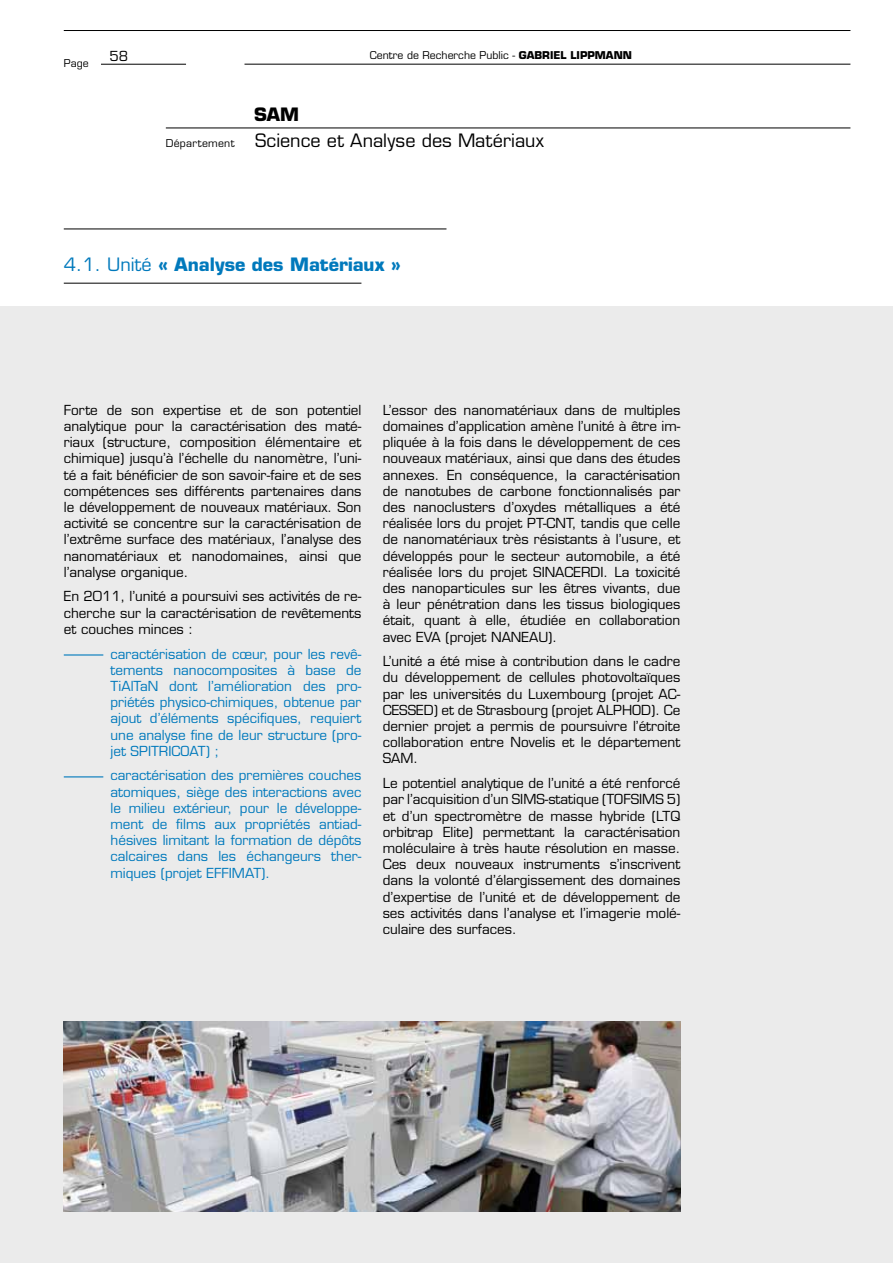
<style>
.page{position:relative;width:893px;height:1263px;background:#fff}
.page>*{position:absolute;margin:0;border:0;box-sizing:border-box;transform-origin:0 0}
.t1{font:18px/25.8px "Eurostile";letter-spacing:.005em;color:#000}
.t2{font:700 18px "Eurostile";color:#0079bc}
.t3{font:13.5px/16.2px "Eurostile";color:#000;text-align:justify}
.t4{font:13.5px/16.2px "Eurostile";color:#0079bc;text-align:justify}
.t5{font:10.5px "Eurostile";color:#000}
.s1{font-weight:700}
.s2{font-size:10.5px}
.s3{font-weight:400}
</style>
<div class="page">
<div style="left:0;top:306px;width:892px;height:957px;background:#ebebeb"></div>
<hr style="left:166px;top:128px;width:684px;height:1px;background:#000">
<hr style="left:64px;top:283px;width:297px;height:1px;background:#000">
<hr style="left:64px;top:229px;width:382px;height:1px;background:#000">
<hr style="left:64px;top:30px;width:786px;height:1px;background:#000">
<hr style="left:101px;top:64px;width:85px;height:1px;background:#000">
<hr style="left:244px;top:64px;width:606px;height:1px;background:#000">
<hr style="left:64px;top:654px;width:39px;height:1px;background:#0079bc">
<hr style="left:64px;top:776px;width:39px;height:1px;background:#0079bc">
<img style="left:64px;top:1021px;width:616px;height:191px">
<p class="t5" style="left:64px;top:57px;width:26px">Page</p>
<p class="t3" style="left:109px;top:48px;width:20px">58</p>
<p class="t5" style="left:370px;top:49px;width:263px">Centre de Recherche Public - <span class="s1">GABRIEL LIPPMANN</span></p>
<h1 class="t1" style="left:166px;top:102px;width:380px;text-indent:88px"><span class="s1">SAM<br></span><span class="s2">Département</span> Science et Analyse des Matériaux</h1>
<h1 class="t2" style="left:64px;top:253px;width:339px"><span class="s3">4.1. Unité</span> « Analyse des Matériaux »</h1>
<p class="t3" style="left:64px;top:402px;width:299px">Forte de son expertise et de son potentiel analytique pour la caractérisation des maté&shy;riaux (structure, composition élémentaire et chimique) jusqu’à l’échelle du nanomètre, l’uni&shy;té a fait bénéficier de son savoir-faire et de ses compétences ses différents partenaires dans le développement de nouveaux matériaux. Son activité se concentre sur la caractérisation de l’extrême surface des matériaux, l’analyse des nanomatériaux et nanodomaines, ainsi que l’analyse organique.</p>
<p class="t3" style="left:64px;top:588px;width:299px">En 2011, l’unité a poursuivi ses activités de re&shy;cherche sur la caractérisation de revêtements et couches minces :</p>
<p class="t4" style="left:111px;top:645px;width:252px">caractérisation de cœur, pour les revê&shy;tements nanocomposites à base de TiAlTaN dont l’amélioration des pro&shy;priétés physico-chimiques, obtenue par ajout d’éléments spécifiques, requiert une analyse fine de leur structure (pro&shy;jet SPITRICOAT) ;</p>
<p class="t4" style="left:111px;top:767px;width:252px">caractérisation des premières couches atomiques, siège des interactions avec le milieu extérieur, pour le développe&shy;ment de films aux propriétés antiad&shy;hésives limitant la formation de dépôts calcaires dans les échangeurs ther&shy;miques (projet EFFIMAT).</p>
<p class="t3" style="left:383px;top:402px;width:299px">L’essor des nanomatériaux dans de multiples domaines d’application amène l’unité à être im&shy;pliquée à la fois dans le développement de ces nouveaux matériaux, ainsi que dans des études annexes. En conséquence, la caractérisation de nanotubes de carbone fonctionnalisés par des nanoclusters d’oxydes métalliques a été réalisée lors du projet PT-CNT, tandis que celle de nanomatériaux très résistants à l’usure, et développés pour le secteur automobile, a été réalisée lors du projet SINACERDI. La toxicité des nanoparticules sur les êtres vivants, due à leur pénétration dans les tissus biologiques était, quant à elle, étudiée en collaboration avec EVA (projet NANEAU).</p>
<p class="t3" style="left:383px;top:653px;width:299px">L’unité a été mise à contribution dans le cadre du développement de cellules photovoltaïques par les universités du Luxembourg (projet AC-CESSED) et de Strasbourg (projet ALPHOD). Ce dernier projet a permis de poursuivre l’étroite collaboration entre Novelis et le département SAM.</p>
<p class="t3" style="left:383px;top:775px;width:299px">Le potentiel analytique de l’unité a été renforcé par l’acquisition d’un SIMS-statique (TOFSIMS 5) et d’un spectromètre de masse hybride (LTQ orbitrap Elite) permettant la caractérisation moléculaire à très haute résolution en masse.<br>Ces deux nouveaux instruments s’inscrivent dans la volonté d’élargissement des domaines d’expertise de l’unité et de développement de ses activités dans l’analyse et l’imagerie molé&shy;culaire des surfaces.</p>
</div>
